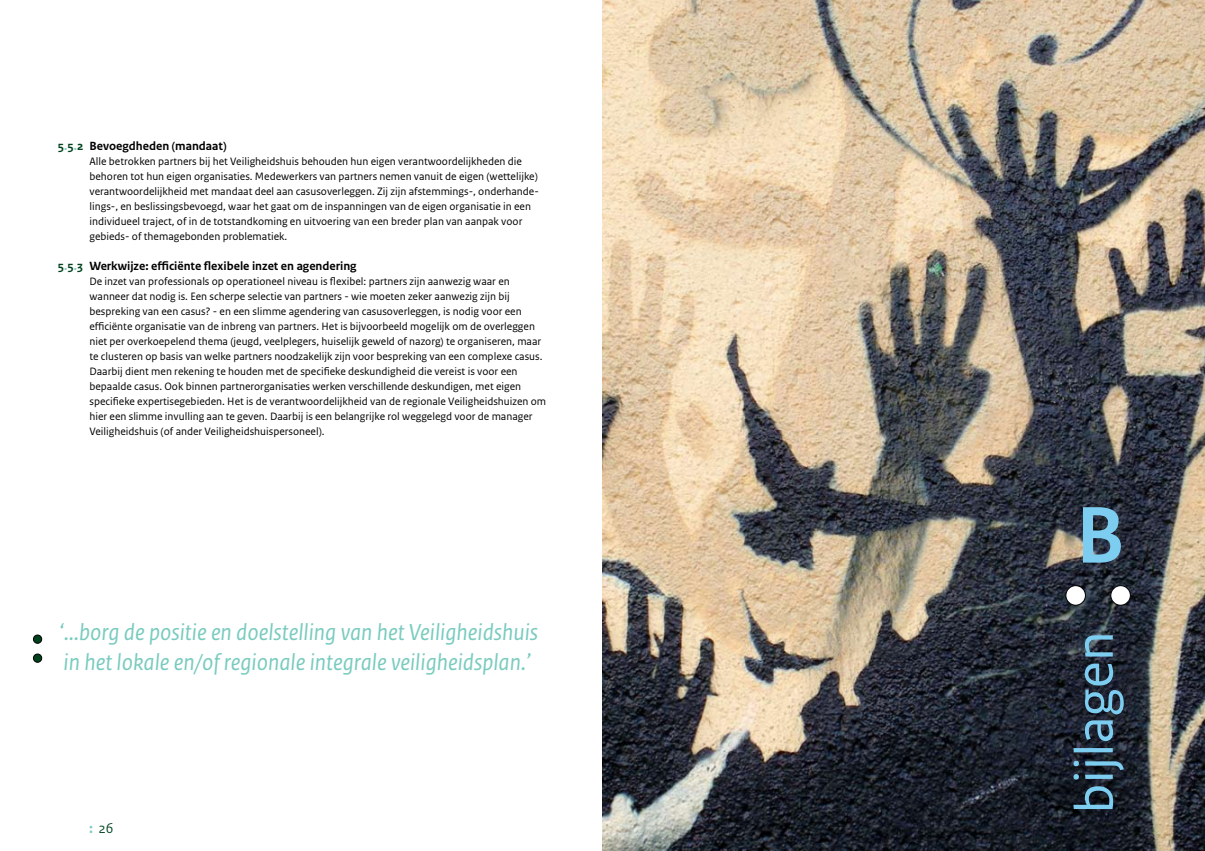
<style>
.page{position:relative;width:1205px;height:851px;background:#fff}
.page>*{position:absolute;margin:0;border:0;box-sizing:border-box;transform-origin:0 0}
.t1{font:700 84.5px "Rijksoverheid Sans Heading";color:#7dcdf1}
.t2{font:56.25px "Rijksoverheid Sans Text";color:#7dcdf1}
.t3{font:italic 24.25px/29.8px "Rijksoverheid Sans Text";color:#79cbbf}
.t4{font:15px "Rijksoverheid Sans Heading";color:#00421c}
.t5{font:700 12.5px "Rijksoverheid Sans Text";color:#000}
.t6{font:700 12.5px "Rijksoverheid Sans Text";color:#00421c}
.t7{font:11.25px/15px "Rijksoverheid Sans Text";color:#000}
.s1{color:#79cbbf}
.s2{font-family:"Rijksoverheid Sans Text";font-weight:700;color:#79cbbf}
</style>
<div class="page">
<img style="left:602px;top:0;width:603px;height:850px">
<div style="left:1111px;top:585px;width:19px;height:20px;background:#fff;border-radius:50%"></div>
<div style="left:1110px;top:585px;width:21px;height:20px;border:1px solid #000;border-radius:50%"></div>
<div style="left:1066px;top:585px;width:19px;height:20px;background:#fff;border-radius:50%"></div>
<div style="left:1065px;top:585px;width:21px;height:20px;border:1px solid #000;border-radius:50%"></div>
<div style="left:33px;top:654px;width:9px;height:8px;background:#00421c;border-radius:50%"></div>
<div style="left:33px;top:653px;width:9px;height:9px;border:1px solid #000;border-radius:50%"></div>
<div style="left:33px;top:635px;width:9px;height:8px;background:#00421c;border-radius:50%"></div>
<div style="left:33px;top:634px;width:9px;height:9px;border:1px solid #000;border-radius:50%"></div>
<p class="t5" style="left:89px;top:139px;width:138px">Bevoegdheden (mandaat)</p>
<p class="t7" style="left:89px;top:154px;width:451px">Alle betrokken partners bij het Veiligheidshuis behouden hun eigen verantwoordelijkheden die behoren tot hun eigen organisaties. Medewerkers van partners nemen vanuit de eigen (wettelijke) verantwoordelijkheid met mandaat deel aan casusoverleggen. Zij zijn afstemmings-, onderhande&shy;lings-, en beslissingsbevoegd, waar het gaat om de inspanningen van de eigen organisatie in een individueel traject, of in de totstandkoming en uitvoering van een breder plan van aanpak voor gebieds- of themagebonden problematiek.</p>
<p class="t5" style="left:89px;top:259px;width:269px">Werkwijze: efficiënte flexibele inzet en agendering</p>
<p class="t7" style="left:89px;top:274px;width:458px">De inzet van professionals op operationeel niveau is flexibel: partners zijn aanwezig waar en wanneer dat nodig is. Een scherpe selectie van partners - wie moeten zeker aanwezig zijn bij bespreking van een casus? - en een slimme agendering van casusoverleggen, is nodig voor een efficiënte organisatie van de inbreng van partners. Het is bijvoorbeeld mogelijk om de overleggen niet per overkoepelend thema (jeugd, veelplegers, huiselijk geweld of nazorg) te organiseren, maar te clusteren op basis van welke partners noodzakelijk zijn voor bespreking van een complexe casus.<br>Daarbij dient men rekening te houden met de specifieke deskundigheid die vereist is voor een bepaalde casus. Ook binnen partnerorganisaties werken verschillende deskundigen, met eigen specifieke expertisegebieden. Het is de verantwoordelijkheid van de regionale Veiligheidshuizen om hier een slimme invulling aan te geven. Daarbij is een belangrijke rol weggelegd voor de manager Veiligheidshuis (of ander Veiligheidshuispersoneel).</p>
<p class="t6" style="left:58px;top:139px;width:27px">5<span class="s1">.</span>5<span class="s1">.</span>2</p>
<p class="t6" style="left:58px;top:259px;width:27px">5<span class="s1">.</span>5<span class="s1">.</span>3</p>
<h3 class="t3" style="left:59px;top:618px;width:480px">‘...borg de positie en doelstelling van het Veiligheidshuis in het lokale en/of regionale integrale veiligheidsplan.’</h3>
<h3 class="t4" style="left:89px;top:819px;width:26px"><span class="s2">:</span> 26</h3>
<h1 class="t1" style="left:1076px;top:487px;width:50px">B</h1>
<h2 class="t2" style="left:1062px;top:813px;width:184px;rotate:-90deg">bijlagen</h2>
</div>
